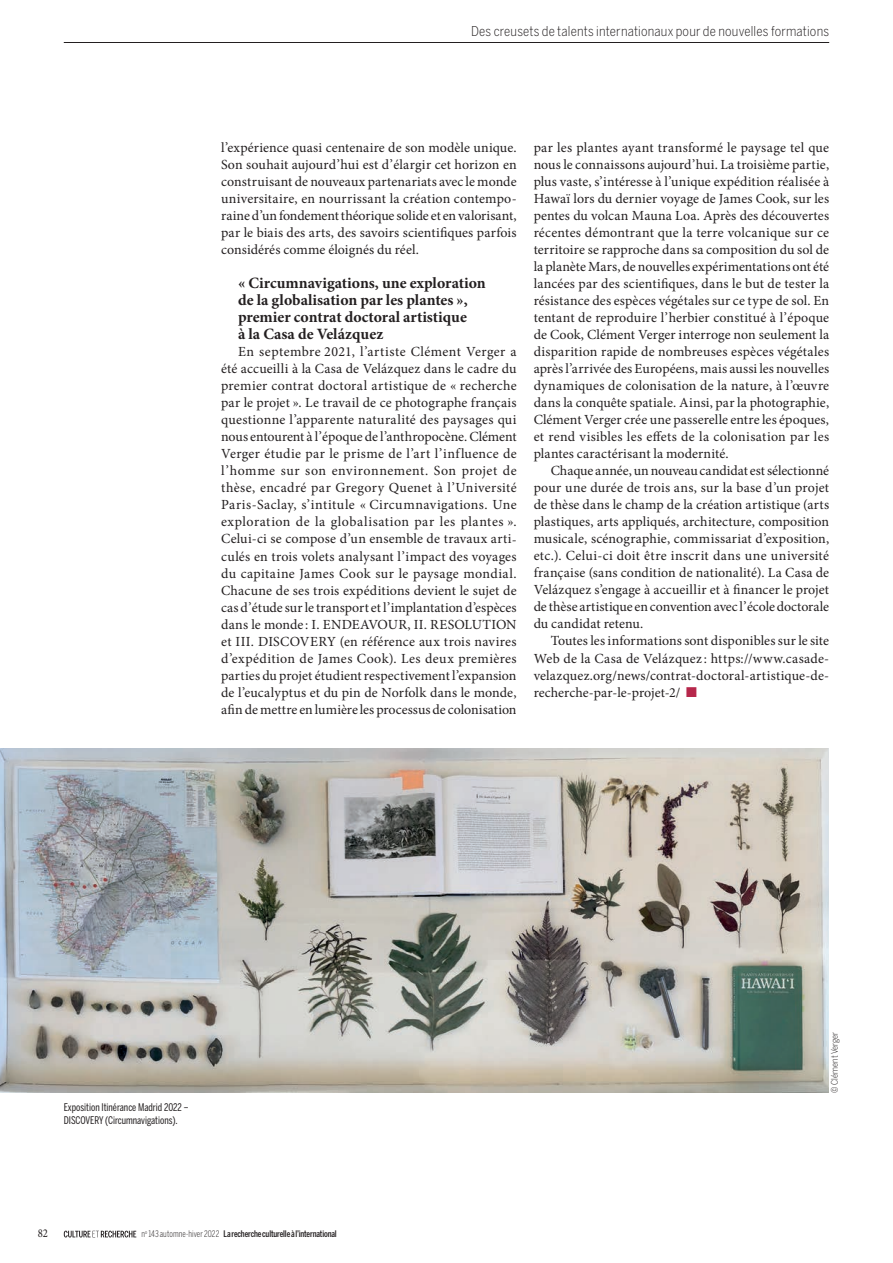
<style>
.page{position:relative;width:893px;height:1263px;background:#fff}
.page>*{position:absolute;margin:0;border:0;box-sizing:border-box;transform-origin:0 0}
.t1{font:700 15.75px/17.1px "Minion Pro";color:#231f20}
.t2{font:13.95px/17px "Minion Pro";letter-spacing:.005em;color:#231f20;text-align:justify}
.t3{font:300 13.5px "Benton Sans Cond";letter-spacing:.015em;color:#231f20}
.t4{font:12px "Minion Pro";color:#231f20;scale:.89 1}
.t5{font:10.5px/12.8px "Benton Sans Comp";color:#231f20}
.t6{font:500 9px "Benton Sans Comp";letter-spacing:-.015em;color:#231f20}
.t7{font:300 9px "Benton Sans Cond";color:#231f20}
.s1{color:#b6274b}
.s2{font-weight:300}
</style>
<div class="page">
<hr style="left:64px;top:42px;width:765px;height:1px;background:#231f20">
<svg style="left:64px;top:1231px;width:72px;height:6px"></svg>
<img style="left:0;top:748px;width:829px;height:344px">
<p class="t3" style="left:471px;top:23px;width:360px">Des creusets de talents internationaux pour de nouvelles formations</p>
<p class="t2" style="left:221px;top:139px;width:297px">l’expérience quasi centenaire de son modèle unique.<br>Son souhait aujourd’hui est d’élargir cet horizon en construisant de nouveaux partenariats avec le monde universitaire, en nourrissant la création contempo&shy;raine d’un fondement théorique solide et en valorisant, par le biais des arts, des savoirs scientifiques parfois considérés comme éloignés du réel.</p>
<p class="t1" style="left:238px;top:274px;width:249px">« Circumnavigations, une exploration de la globalisation par les plantes », premier contrat doctoral artistique<br>à la Casa de Velázquez</p>
<p class="t2" style="left:221px;top:343px;width:297px;text-indent:17px">En septembre 2021, l’artiste Clément Verger a été accueilli à la Casa de Velázquez dans le cadre du premier contrat doctoral artistique de « recherche par le projet ». Le travail de ce photographe français questionne l’apparente naturalité des paysages qui nous entourent à l’époque de l’anthropocène. Clément Verger étudie par le prisme de l’art l’influence de l’homme sur son environnement. Son projet de thèse, encadré par Gregory Quenet à l’Université Paris-Saclay, s’intitule « Circumnavigations. Une exploration de la globalisation par les plantes ».<br>Celui-ci se compose d’un ensemble de travaux arti&shy;culés en trois volets analysant l’impact des voyages du capitaine James Cook sur le paysage mondial.<br>Chacune de ses trois expéditions devient le sujet de cas d’étude sur le transport et l’implantation d’espèces dans le monde : I. ENDEAVOUR, II. RESOLUTION et III. DISCOVERY (en référence aux trois navires d’expédition de James Cook). Les deux premières parties du projet étudient respectivement l’expansion de l’eucalyptus et du pin de Norfolk dans le monde, afin de mettre en lumière les processus de colonisation</p>
<p class="t2" style="left:534px;top:139px;width:297px">par les plantes ayant transformé le paysage tel que nous le connaissons aujourd’hui. La troisième partie, plus vaste, s’intéresse à l’unique expédition réalisée à Hawaï lors du dernier voyage de James Cook, sur les pentes du volcan Mauna Loa. Après des découvertes récentes démontrant que la terre volcanique sur ce territoire se rapproche dans sa composition du sol de la planète Mars, de nouvelles expérimentations ont été lancées par des scientifiques, dans le but de tester la résistance des espèces végétales sur ce type de sol. En tentant de reproduire l’herbier constitué à l’époque de Cook, Clément Verger interroge non seulement la disparition rapide de nombreuses espèces végétales après l’arrivée des Européens, mais aussi les nouvelles dynamiques de colonisation de la nature, à l’œuvre dans la conquête spatiale. Ainsi, par la photographie, Clément Verger crée une passerelle entre les époques, et rend visibles les effets de la colonisation par les plantes caractérisant la modernité.</p>
<p class="t2" style="left:534px;top:462px;width:297px;text-indent:17px">Chaque année, un nouveau candidat est sélectionné pour une durée de trois ans, sur la base d’un projet de thèse dans le champ de la création artistique (arts plastiques, arts appliqués, architecture, composition musicale, scénographie, commissariat d’exposition, etc.). Celui-ci doit être inscrit dans une université française (sans condition de nationalité). La Casa de Velázquez s’engage à accueillir et à financer le projet de thèse artistique en convention avec l’école doctorale du candidat retenu.</p>
<p class="t2" style="left:534px;top:632px;width:297px;text-indent:17px">Toutes les informations sont disponibles sur le site Web de la Casa de Velázquez : https://www.casade&shy;velazquez.org/news/contrat-doctoral-artistique-de&shy;recherche-par-le-projet-2/ <span class="s1">■</span></p>
<p class="t5" style="left:64px;top:1101px;width:126px">Exposition Itinérance Madrid 2022 –<br>DISCOVERY (Circumnavigations).</p>
<p class="t4" style="left:38px;top:1225px;width:13px">82</p>
<p class="t6" style="left:141px;top:1229px;width:197px"><span class="s2">n</span><sup>o</sup> <span class="s2">143 automne-hiver 2022</span> La recherche culturelle à l’international</p>
<p class="t7" style="left:829px;top:1093px;width:62px;rotate:-90deg">© Clément Verger</p>
</div>
